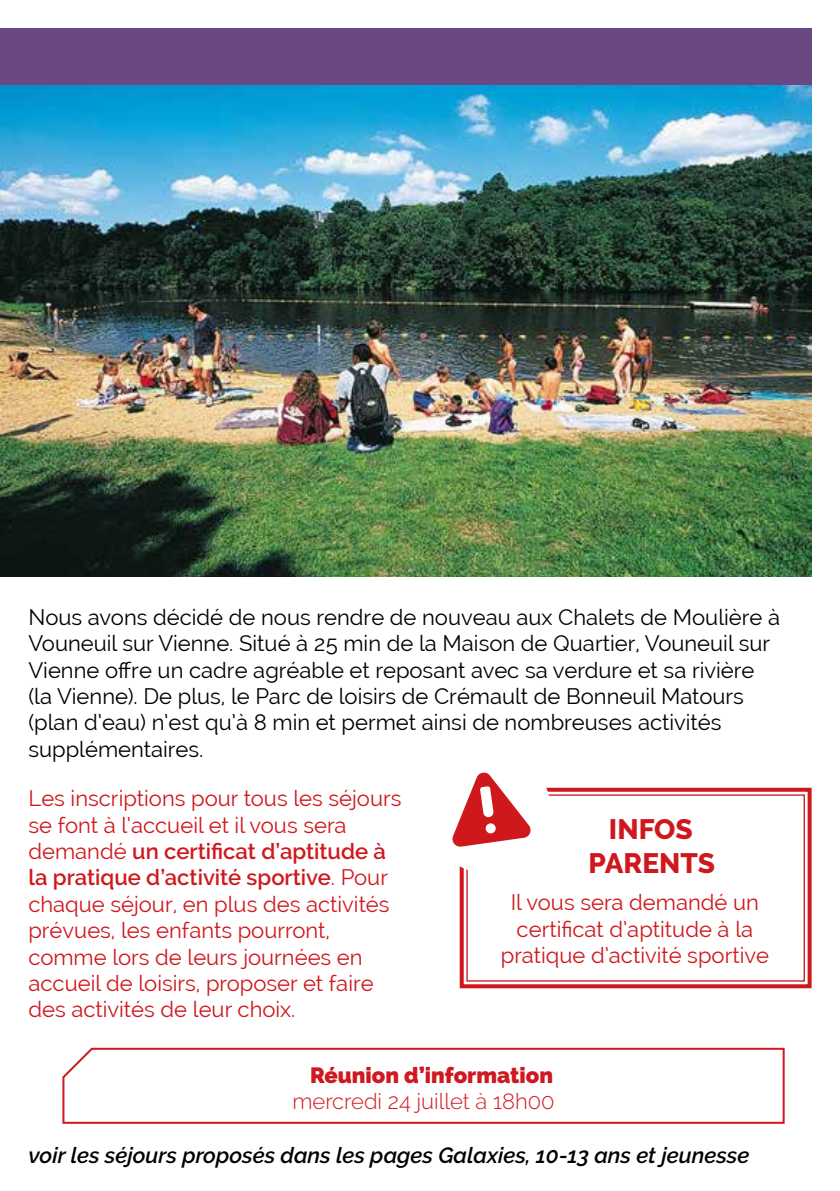
<style>
.page{position:relative;width:840px;height:1191px;background:#fff}
.page>*{position:absolute;margin:0;border:0;box-sizing:border-box;transform-origin:0 0}
.t1{font:800 28px/33.6px "Raleway";color:#cf181e;text-align:center}
.t2{font:22px/26.4px "Raleway";color:#000}
.t3{font:22px/26.4px "Raleway";color:#cf181e}
.t4{font:22px/26.4px "Raleway";color:#ce181c;text-align:center}
.t5{font:italic 600 22px "Raleway";color:#000}
.t6{font:300 22px "Raleway";color:#d01820}
.t7{font:900 22px "Raleway";color:#d01820}
.s1{font-weight:600}
</style>
<div class="page">
<img style="left:0;top:85px;width:811px;height:491px">
<div style="left:0;top:28px;width:811px;height:57px;background:#6a4883"></div>
<svg style="left:459px;top:787px;width:353px;height:202px"></svg>
<svg style="left:452px;top:772px;width:102px;height:105px"></svg>
<svg style="left:62px;top:1047px;width:723px;height:77px"></svg>
<p class="t2" style="left:28px;top:603px;width:753px">Nous avons décidé de nous rendre de nouveau aux Chalets de Moulière à Vouneuil sur Vienne. Situé à 25 min de la Maison de Quartier, Vouneuil sur Vienne offre un cadre agréable et reposant avec sa verdure et sa rivière (la Vienne). De plus, le Parc de loisirs de Crémault de Bonneuil Matours (plan d’eau) n’est qu’à 8 min et permet ainsi de nombreuses activités supplémentaires.</p>
<p class="t3" style="left:28px;top:785px;width:374px">Les inscriptions pour tous les séjours se font à l’accueil et il vous sera demandé <span class="s1">un certificat d’aptitude à la pratique d’activité sportive</span>. Pour chaque séjour, en plus des activités prévues, les enfants pourront, comme lors de leurs journées en accueil de loisirs, proposer et faire des activités de leur choix.</p>
<p class="t1" style="left:588px;top:812px;width:128px">INFOS<br>PARENTS</p>
<p class="t4" style="left:500px;top:889px;width:269px">Il vous sera demandé un certificat d’aptitude à la pratique d’activité sportive</p>
<p class="t7" style="left:310px;top:1062px;width:244px">Réunion d’information</p>
<p class="t6" style="left:292px;top:1088px;width:263px">mercredi 24 juillet à 18h00</p>
<p class="t5" style="left:28px;top:1142px;width:722px">voir les séjours proposés dans les pages Galaxies, 10-13 ans et jeunesse</p>
</div>
